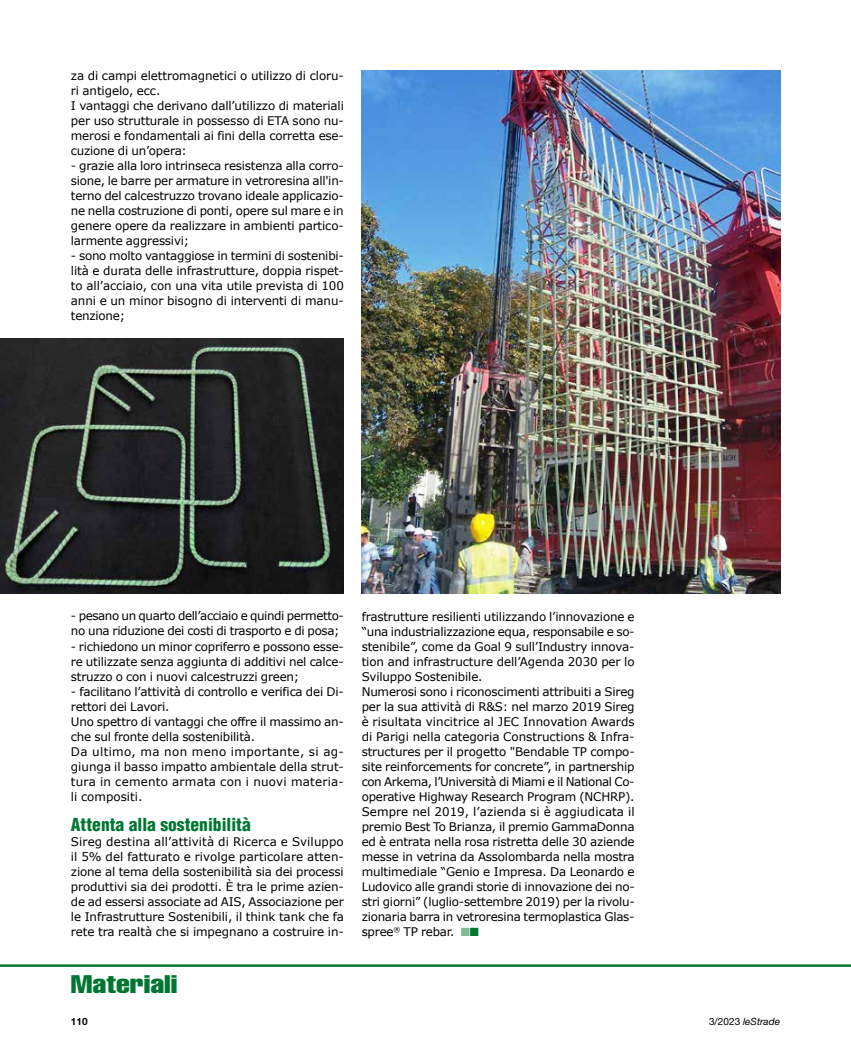
<style>
.page{position:relative;width:851px;height:1053px;background:#fff}
.page>*{position:absolute;margin:0;border:0;box-sizing:border-box;transform-origin:0 0}
.t1{font:extra-condensed 25px "Helvetica";color:#007632;scale:1.3 1}
.t2{font:900 condensed 17.5px "Helvetica";color:#007632}
.t3{font:11.88px/15px "Verdana";letter-spacing:-.015em;color:#000}
.t4{font:italic 10px "Helvetica Neue";color:#000}
.t5{font:700 10px "Helvetica Neue";color:#000}
.s1{color:#80bb98}
.s2{color:#007632}
.s3{font-style:normal}
</style>
<div class="page">
<hr style="left:0;top:964px;width:850px;height:2px;background:#007632">
<img style="left:361px;top:71px;width:419px;height:522px">
<img style="left:0;top:338px;width:344px;height:255px">
<p class="t3" style="left:71px;top:68px;width:274px">za di campi elettromagnetici o utilizzo di cloru&shy;ri antigelo, ecc.<br>I vantaggi che derivano dall’utilizzo di materiali per uso strutturale in possesso di ETA sono nu&shy;merosi e fondamentali ai fini della corretta ese&shy;cuzione di un’opera:</p>
<p class="t3" style="left:71px;top:158px;width:274px;text-align:justify">- grazie alla loro intrinseca resistenza alla corro&shy;sione, le barre per armature in vetroresina all'in&shy;terno del calcestruzzo trovano ideale applicazio&shy;ne nella costruzione di ponti, opere sul mare e in genere opere da realizzare in ambienti partico&shy;larmente aggressivi;</p>
<p class="t3" style="left:71px;top:248px;width:274px;text-align:justify">- sono molto vantaggiose in termini di sostenibi&shy;lità e durata delle infrastrutture, doppia rispet&shy;to all’acciaio, con una vita utile prevista di 100 anni e un minor bisogno di interventi di manu&shy;tenzione;</p>
<p class="t3" style="left:71px;top:608px;width:274px">- pesano un quarto dell’acciaio e quindi permetto&shy;no una riduzione dei costi di trasporto e di posa;</p>
<p class="t3" style="left:71px;top:638px;width:274px;text-align:justify">- richiedono un minor copriferro e possono esse&shy;re utilizzate senza aggiunta di additivi nel calce&shy;struzzo o con i nuovi calcestruzzi green;</p>
<p class="t3" style="left:71px;top:683px;width:274px">- facilitano l’attività di controllo e verifica dei Di&shy;rettori dei Lavori.<br>Uno spettro di vantaggi che offre il massimo an&shy;che sul fronte della sostenibilità.<br>Da ultimo, ma non meno importante, si ag&shy;giunga il basso impatto ambientale della strut&shy;tura in cemento armata con i nuovi materia&shy;li compositi.</p>
<h2 class="t2" style="left:71px;top:813px;width:181px">Attenta alla sostenibilità</h2>
<p class="t3" style="left:71px;top:833px;width:274px;text-align:justify">Sireg destina all’attività di Ricerca e Sviluppo il 5% del fatturato e rivolge particolare atten&shy;zione al tema della sostenibilità sia dei processi produttivi sia dei prodotti. È tra le prime azien&shy;de ad essersi associate ad AIS, Associazione per le Infrastrutture Sostenibili, il think tank che fa rete tra realtà che si impegnano a costruire in-</p>
<h1 class="t1" style="left:71px;top:967px;width:83px">Materiali</h1>
<p class="t3" style="left:361px;top:608px;width:274px">frastrutture resilienti utilizzando l’innovazione e “una industrializzazione equa, responsabile e so&shy;stenibile”, come da Goal 9 sull’Industry innova&shy;tion and infrastructure dell’Agenda 2030 per lo Sviluppo Sostenibile.<br>Numerosi sono i riconoscimenti attribuiti a Sireg per la sua attività di R&amp;S: nel marzo 2019 Sireg è risultata vincitrice al JEC Innovation Awards di Parigi nella categoria Constructions &amp; Infra&shy;structures per il progetto "Bendable TP compo&shy;site reinforcements for concrete”, in partnership con Arkema, l’Università di Miami e il National Co&shy;operative Highway Research Program (NCHRP).<br>Sempre nel 2019, l’azienda si è aggiudicata il premio Best To Brianza, il premio GammaDonna ed è entrata nella rosa ristretta delle 30 aziende messe in vetrina da Assolombarda nella mostra multimediale “Genio e Impresa. Da Leonardo e Ludovico alle grandi storie di innovazione dei no&shy;stri giorni” (luglio-settembre 2019) per la rivolu&shy;zionaria barra in vetroresina termoplastica Glas&shy;spree<sup>®</sup> TP rebar. <span class="s1">■</span><span class="s2">■</span></p>
<p class="t5" style="left:71px;top:1015px;width:18px">110</p>
<p class="t4" style="left:709px;top:1015px;width:72px"><span class="s3">3/2023</span> leStrade</p>
</div>
